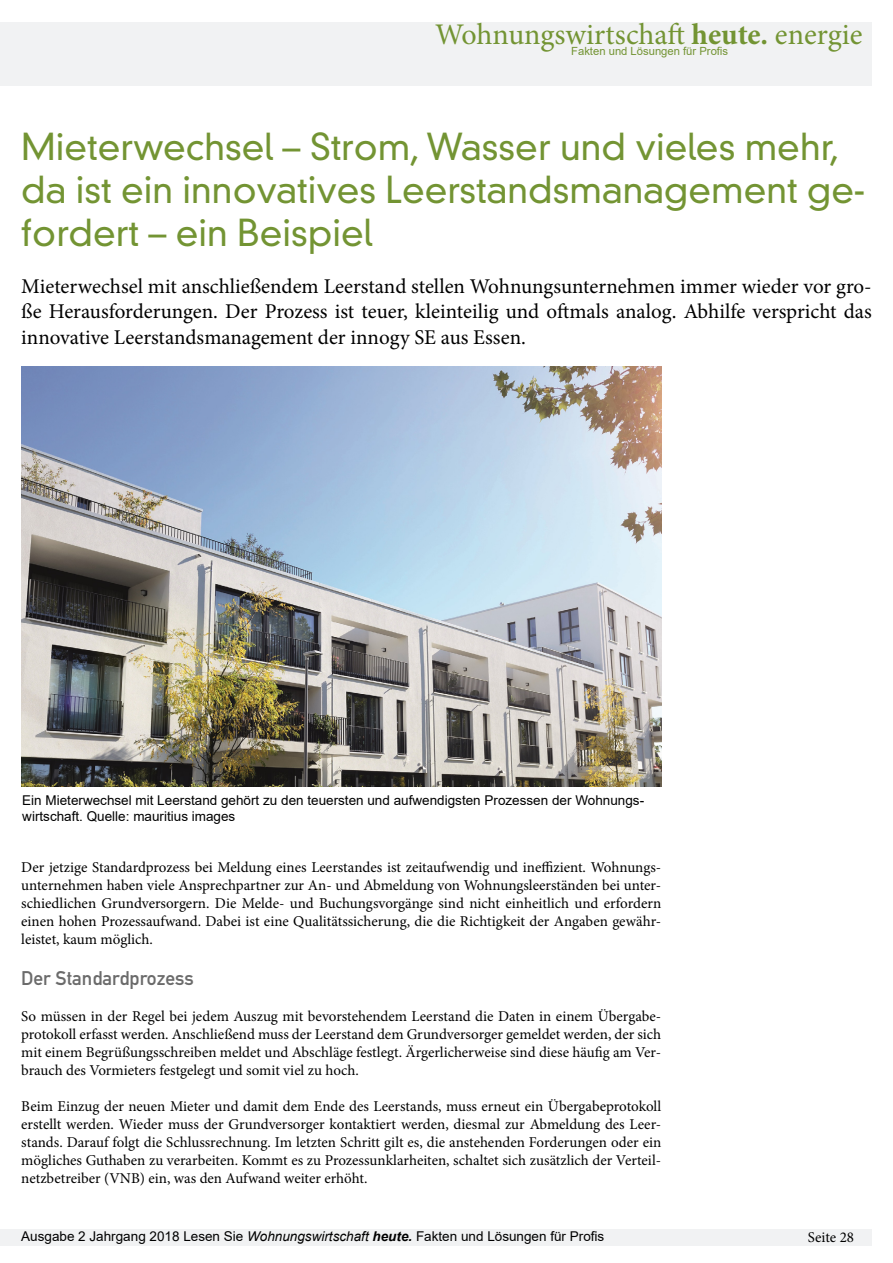
<style>
.page{position:relative;width:893px;height:1263px;background:#fff}
.page>*{position:absolute;margin:0;border:0;box-sizing:border-box;transform-origin:0 0}
.t1{font:300 36px/43.2px "DIN Neuzeit Grotesk Std";color:#739433}
.t2{font:30px "Minion Pro";color:#739433}
.t3{font:21px/25.2px "Minion Pro";letter-spacing:-.005em;color:#000;text-align:justify}
.t4{font:19.5px "DIN Mittelschrift Std";color:#6b6b6b}
.t5{font:15px/18px "Minion Pro";color:#000;text-align:justify}
.t6{font:13.5px/16.2px "Arial";color:#000}
.t7{font:11.25px "Arial";color:#739433}
.s1{font-weight:700}
.s2{font-style:italic}
.s3{font-weight:700;font-style:italic}
</style>
<div class="page">
<div style="left:0;top:1229px;width:872px;height:17px;background:#f1f2f3"></div>
<div style="left:0;top:22px;width:872px;height:64px;background:#f1f2f3"></div>
<img style="left:21px;top:366px;width:640px;height:421px">
<p class="t2" style="left:435px;top:14px;width:429px">Wohnungswirtschaft <span class="s1">heute.</span> energie</p>
<p class="t7" style="left:571px;top:43px;width:158px">Fakten und Lösungen für Profis</p>
<p class="t1" style="left:21px;top:125px;width:845px">Mieterwechsel – Strom, Wasser und vieles mehr, da ist ein innovatives Leerstandsmanagement ge&shy;fordert – ein Beispiel</p>
<p class="t3" style="left:21px;top:274px;width:852px">Mieterwechsel mit anschließendem Leerstand stellen Wohnungsunternehmen immer wieder vor gro&shy;ße Herausforderungen. Der Prozess ist teuer, kleinteilig und oftmals analog. Abhilfe verspricht das innovative Leerstandsmanagement der innogy SE aus Essen.</p>
<p class="t6" style="left:22px;top:792px;width:623px">Ein Mieterwechsel mit Leerstand gehört zu den teuersten und aufwendigsten Prozessen der Wohnungs&shy;wirtschaft. Quelle: mauritius images</p>
<p class="t5" style="left:21px;top:858px;width:641px">Der jetzige Standardprozess bei Meldung eines Leerstandes ist zeitaufwendig und ineffizient. Wohnungs&shy;unternehmen haben viele Ansprechpartner zur An- und Abmeldung von Wohnungsleerständen bei unter&shy;schiedlichen Grundversorgern. Die Melde- und Buchungsvorgänge sind nicht einheitlich und erfordern einen hohen Prozessaufwand. Dabei ist eine Qualitätssicherung, die die Richtigkeit der Angaben gewähr&shy;leistet, kaum möglich.</p>
<p class="t4" style="left:21px;top:967px;width:174px">Der Standardprozess</p>
<p class="t5" style="left:21px;top:1008px;width:641px">So müssen in der Regel bei jedem Auszug mit bevorstehendem Leerstand die Daten in einem Übergabe&shy;protokoll erfasst werden. Anschließend muss der Leerstand dem Grundversorger gemeldet werden, der sich mit einem Begrüßungsschreiben meldet und Abschläge festlegt. Ärgerlicherweise sind diese häufig am Ver&shy;brauch des Vormieters festgelegt und somit viel zu hoch.</p>
<p class="t5" style="left:21px;top:1098px;width:641px">Beim Einzug der neuen Mieter und damit dem Ende des Leerstands, muss erneut ein Übergabeprotokoll erstellt werden. Wieder muss der Grundversorger kontaktiert werden, diesmal zur Abmeldung des Leer&shy;stands. Darauf folgt die Schlussrechnung. Im letzten Schritt gilt es, die anstehenden Forderungen oder ein mögliches Guthaben zu verarbeiten. Kommt es zu Prozessunklarheiten, schaltet sich zusätzlich der Verteil&shy;netzbetreiber (VNB) ein, was den Aufwand weiter erhöht.</p>
<p class="t6" style="left:21px;top:1227px;width:585px">Ausgabe 2 Jahrgang 2018 Lesen Sie <span class="s2">Wohnungswirtschaft</span> <span class="s3">heute.</span> Fakten und Lösungen für Profis</p>
<p class="t5" style="left:808px;top:1229px;width:48px">Seite 28</p>
</div>
